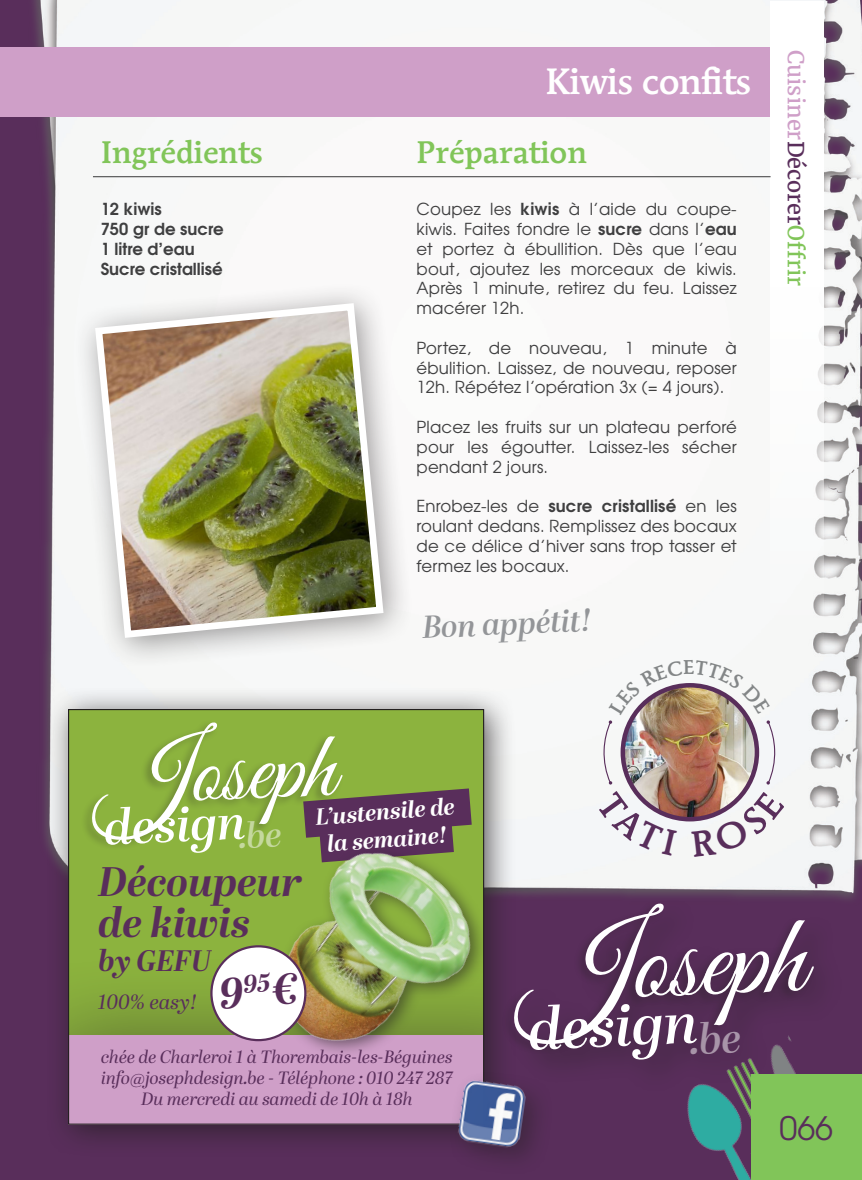
<style>
.page{position:relative;width:862px;height:1180px;background:#fff}
.page>*{position:absolute;margin:0;border:0;box-sizing:border-box;transform-origin:0 0}
.t1{font:115.42px "Great Vibes";color:#fff}
.t2{font:96.52px "Great Vibes";color:#fff}
.t3{font:italic 600 58.73px "Abril Display";color:#fff}
.t4{font:italic 600 49.05px "Abril Display";color:#fff}
.t5{font:italic 700 41.18px/41.6px "Abril Display";color:#592e5b}
.t6{font:500 36.45px "Mendoza Roman Std";letter-spacing:-.02em;color:#fff}
.t7{font:32.18px "Te X Gyre Adventor";color:#592e5b}
.t8{font:italic 600 31.5px "Abril Display";color:#939598}
.t9{font:500 31.05px "Mendoza Roman Std";color:#81c559}
.t10{font:italic 700 29.47px "Abril Display";color:#592e5b}
.t11{font:italic 700 23.18px/27.9px "Abril Display";color:#fff;text-align:center}
.t12{font:21.82px "Merriweather";color:#cf9fc8}
.t13{font:italic 20.7px "Abril Display";color:#592e5b}
.t14{font:italic 17.78px/21.4px "Abril Display";color:#592e5b;text-align:center}
.t15{font:16.43px/19.8px "Te X Gyre Adventor";letter-spacing:.01em;color:#3f3f40;text-align:justify}
.t16{font:700 16.43px "Te X Gyre Adventor";color:#3f3f40}
.s1{font-weight:700}
.s2{color:#592e5b}
.s3{color:#81c559}
</style>
<div class="page">
<div style="left:0;top:0;width:861px;height:1180px;background:#592e5b"></div>
<img style="left:687px;top:1074px;width:174px;height:106px">
<img style="left:0;top:0;width:861px;height:899px">
<div style="left:0;top:47px;width:787px;height:69px;background:#cf9fc8"></div>
<div style="left:770px;top:1px;width:53px;height:660px;background:#fff"></div>
<div style="left:750px;top:1075px;width:111px;height:105px;background:#81c559"></div>
<hr style="left:93px;top:176px;width:677px;height:1px;background:#3f3f40">
<div style="left:506px;top:897px;width:340px;height:197px;background:#231f20;opacity:.45"></div>
<div style="left:501px;top:901px;width:314px;height:154px;background:#542c55"></div>
<div style="left:73px;top:281px;width:341px;height:388px;background:#231f20;opacity:.46"></div>
<img style="left:91px;top:299px;width:296px;height:343px">
<div style="left:45px;top:686px;width:471px;height:471px;background:#231f20;opacity:.75"></div>
<div style="left:69px;top:710px;width:414px;height:414px;background:#8cb33e"></div>
<div style="left:69px;top:954px;width:414px;height:170px;background:#231f20;opacity:.45"></div>
<div style="left:69px;top:1035px;width:414px;height:89px;background:#cf9fc8"></div>
<svg style="left:344px;top:788px;width:127px;height:25px"></svg>
<div style="left:81px;top:720px;width:263px;height:130px;background:#231f20;opacity:.3"></div>
<img style="left:228px;top:813px;width:254px;height:239px">
<div style="left:211px;top:946px;width:94px;height:94px;background:#fff;border-radius:50%"></div>
<div style="left:210px;top:945px;width:96px;height:96px;border:2px solid #592e5b;border-radius:50%"></div>
<div style="left:448px;top:1070px;width:106px;height:106px;background:#231f20;opacity:.45"></div>
<img style="left:456px;top:1079px;width:71px;height:70px">
<img style="left:595px;top:660px;width:189px;height:197px">
<svg style="left:239px;top:821px;width:42px;height:27px"></svg>
<p class="t6" style="left:545px;top:59px;width:207px">Kiwis confits</p>
<p class="t9" style="left:101px;top:133px;width:163px">Ingrédients</p>
<p class="t9" style="left:416px;top:133px;width:172px">Préparation</p>
<p class="t16" style="left:101px;top:195px;width:63px">12 kiwis</p>
<p class="t16" style="left:101px;top:215px;width:124px">750 gr de sucre</p>
<p class="t16" style="left:101px;top:234px;width:95px">1 litre d’eau</p>
<p class="t16" style="left:101px;top:254px;width:123px">Sucre cristallisé</p>
<p class="t15" style="left:416px;top:198px;width:321px">Coupez les <span class="s1">kiwis</span> à l’aide du coupe&shy;kiwis. Faites fondre le <span class="s1">sucre</span> dans l’<span class="s1">eau </span>et portez à ébullition. Dès que l’eau bout, ajoutez les morceaux de kiwis.<br>Après 1 minute, retirez du feu. Laissez macérer 12h.</p>
<p class="t15" style="left:416px;top:337px;width:321px">Portez, de nouveau, 1 minute à ébulition. Laissez, de nouveau, reposer 12h. Répétez l’opération 3x (= 4 jours).</p>
<p class="t15" style="left:416px;top:416px;width:321px">Placez les fruits sur un plateau perforé pour les égoutter. Laissez-les sécher pendant 2 jours.</p>
<p class="t15" style="left:416px;top:495px;width:321px">Enrobez-les de <span class="s1">sucre cristallisé</span> en les roulant dedans. Remplissez des bocaux de ce délice d’hiver sans trop tasser et fermez les bocaux.</p>
<p class="t8" style="left:421px;top:606px;width:172px;rotate:-3deg">Bon appétit!</p>
<h2 class="t2" style="left:95px;top:722px;width:240px;rotate:-2deg">Joseph</h2>
<h3 class="t11" style="left:314px;top:805px;width:141px;rotate:-5deg">L’ustensile de la semaine!</h3>
<h3 class="t4" style="left:103px;top:793px;width:143px;rotate:-2deg">design</h3>
<p class="t12" style="left:809px;top:50px;width:238px;rotate:90deg">Cuisiner<span class="s2">Décorer</span><span class="s3">Offrir</span></p>
<h3 class="t5" style="left:98px;top:863px;width:205px">Découpeur de kiwis</h3>
<h3 class="t10" style="left:98px;top:940px;width:114px">by GEFU</h3>
<p class="t13" style="left:98px;top:987px;width:101px">100% easy!</p>
<p class="t14" style="left:101px;top:1047px;width:353px">chée de Charleroi 1 à Thorembais-les-Béguines info@josephdesign.be - Téléphone : 010 247 287<br>Du mercredi au samedi de 10h à 18h</p>
<p class="t1" style="left:517px;top:903px;width:287px;rotate:-2deg">Joseph</p>
<p class="t3" style="left:526px;top:989px;width:213px;rotate:-3deg">design<sub>.be</sub></p>
<p class="t7" style="left:779px;top:1103px;width:55px">066</p>
</div>
